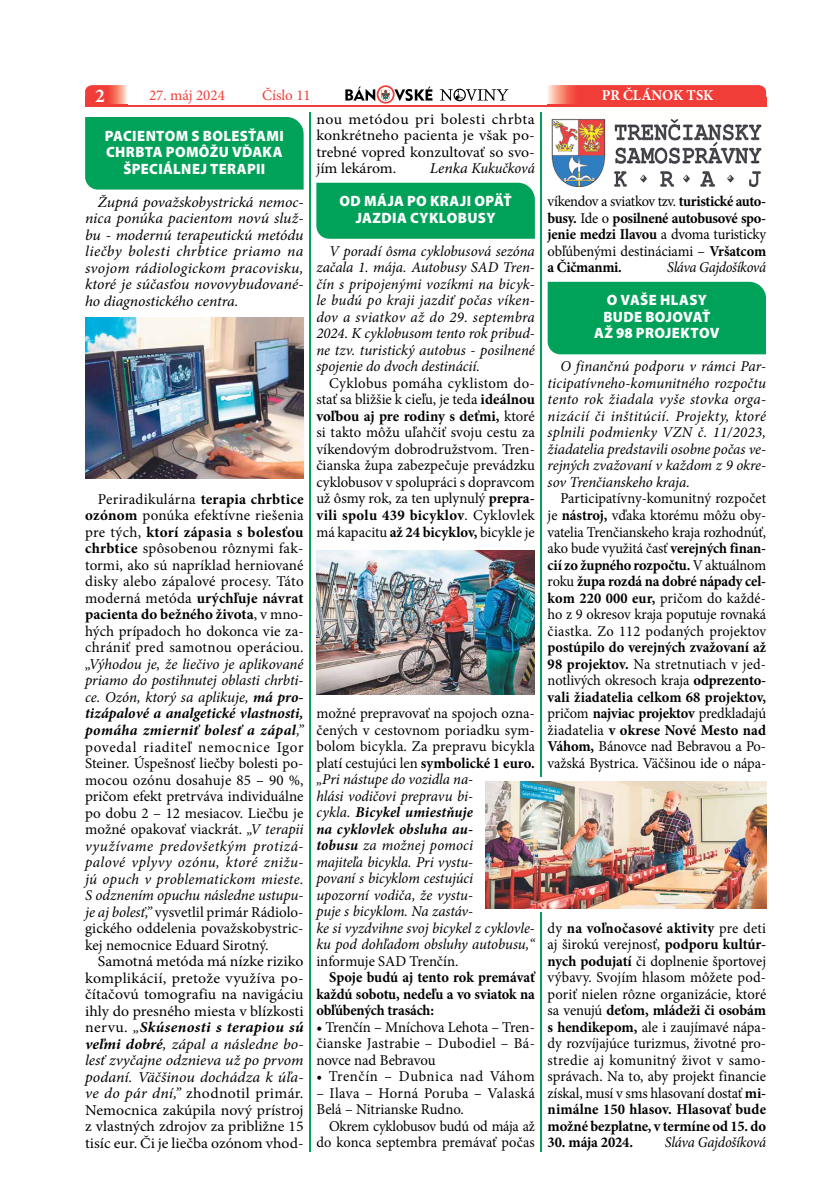
<style>
.page{position:relative;width:830px;height:1200px;background:#fff}
.page>*{position:absolute;margin:0;border:0;box-sizing:border-box;transform-origin:0 0}
.t1{font:700 19.5px "Minion Pro";color:#fff}
.t2{font:15px/16.5px "Minion Pro";color:#000;text-align:justify}
.t3{font:italic 15px/16.5px "Minion Pro";letter-spacing:-.005em;color:#000;text-align:justify}
.t4{font:700 15px/16.5px "Minion Pro";letter-spacing:-.01em;color:#000;text-align:justify;scale:.96 1}
.t5{font:15px/16.5px "Minion Pro";color:#000;text-align:justify;scale:1.05 1}
.t6{font:15px/16.5px "Minion Pro";color:#000;text-align:right;scale:.96 1}
.t7{font:italic 15px/16.5px "Minion Pro";letter-spacing:-.005em;color:#000;text-align:justify;scale:1.04 1}
.t8{font:900 15px/16.5px "Myriad Pro";letter-spacing:.025em;color:#fff;text-align:center}
.t9{font:15px "Minion Pro";letter-spacing:.04em;color:#000}
.t10{font:15px "Minion Pro";color:#f13d37}
.t11{font:italic 15px "Minion Pro";letter-spacing:-.025em;color:#000;scale:.96 1}
.t12{font:italic 15px "Minion Pro";letter-spacing:-.005em;color:#000;scale:.96 1}
.t13{font:italic 15px "Minion Pro";letter-spacing:-.005em;color:#000;scale:1.05 1}
.t14{font:700 15px "Minion Pro";letter-spacing:-.01em;color:#000}
.t15{font:700 15px "Minion Pro";color:#fff}
.s1{font-weight:700}
.s2{font-weight:400}
.s3{font-style:italic}
.s4{font-weight:700;font-style:italic}
.s5{font-style:normal}
.s6{font-weight:700;font-style:normal}
</style>
<div class="page">
<svg style="left:345px;top:85px;width:87px;height:19px"></svg>
<svg style="left:439px;top:89px;width:69px;height:12px"></svg>
<hr style="left:96px;top:105px;width:657px;height:1px;background:#f13d37">
<svg style="left:547px;top:85px;width:218px;height:20px"></svg>
<svg style="left:85px;top:85px;width:42px;height:20px"></svg>
<div style="left:85px;top:96px;width:17px;height:10px;background:#f13d37"></div>
<div style="left:748px;top:97px;width:17px;height:9px;background:#f13d37"></div>
<div style="left:86px;top:117px;width:217px;height:72px;background:#00a158"></div>
<div style="left:316px;top:183px;width:218px;height:56px;background:#00a158"></div>
<div style="left:547px;top:282px;width:218px;height:72px;background:#00a158"></div>
<hr style="left:309px;top:113px;width:1px;height:1038px;background:#00a158">
<hr style="left:540px;top:912px;width:1px;height:239px;background:#00a158">
<hr style="left:540px;top:113px;width:1px;height:664px;background:#00a158">
<img style="left:551px;top:118px;width:211px;height:68px">
<img style="left:85px;top:317px;width:218px;height:161px">
<img style="left:316px;top:550px;width:218px;height:144px">
<img style="left:485px;top:781px;width:280px;height:127px">
<h1 class="t1" style="left:95px;top:82px;width:11px">2</h1>
<p class="t10" style="left:149px;top:86px;width:77px">27. máj 2024</p>
<p class="t10" style="left:262px;top:86px;width:50px">Číslo 11</p>
<p class="t15" style="left:601px;top:85px;width:113px">PR ČLÁNOK TSK</p>
<p class="t8" style="left:105px;top:127px;width:181px">PACIENTOM S BOLESŤAMI<br>CHRBTA POMÔŽU VĎAKA<br>ŠPECIÁLNEJ TERAPII</p>
<p class="t7" style="left:85px;top:193px;width:211px;text-indent:13px">Župná považskobystrická nemoc&shy;nica ponúka pacientom novú služ&shy;bu - modernú terapeutickú metódu liečby bolesti chrbtice priamo na svojom rádiologickom pracovisku, ktoré je súčasťou novovybudované&shy;ho diagnostického centra.</p>
<p class="t5" style="left:316px;top:111px;width:209px">nou metódou pri bolesti chrbta konkrétneho pacienta je však po&shy;trebné vopred konzultovať so svo&shy;jím lekárom.</p>
<p class="t13" style="left:429px;top:158px;width:101px">Lenka Kukučková</p>
<p class="t8" style="left:339px;top:192px;width:174px">OD MÁJA PO KRAJI OPÄŤ<br>JAZDIA CYKLOBUSY</p>
<p class="t3" style="left:316px;top:243px;width:220px;text-indent:13px">V poradí ôsma cyklobusová sezóna začala 1. mája. Autobusy SAD Tren&shy;čín s pripojenými vozíkmi na bicyk&shy;le budú po kraji jazdiť počas víken&shy;dov a sviatkov až do 29. septembra 2024. K cyklobusom tento rok pribud&shy;ne tzv. turistický autobus - posilnené spojenie do dvoch destinácií.</p>
<p class="t2" style="left:316px;top:375px;width:220px;text-indent:13px">Cyklobus pomáha cyklistom do&shy;stať sa bližšie k cieľu, je teda <span class="s1">ideálnou voľbou aj pre rodiny s deťmi,</span> ktoré si takto môžu uľahčiť svoju cestu za víkendovým dobrodružstvom. Tren&shy;čianska župa zabezpečuje prevádzku cyklobusov v spolupráci s dopravcom už ôsmy rok, za ten uplynulý <span class="s1">prepra&shy;vili spolu 439 bicyklov</span>. Cyklovlek má kapacitu <span class="s1">až 24 bicyklov,</span> bicykle je</p>
<p class="t4" style="left:547px;top:193px;width:229px"><span class="s2">víkendov a sviatkov tzv.</span> turistické auto&shy;busy. <span class="s2">Ide o</span> posilnené autobusové spo&shy;jenie medzi Ilavou <span class="s2">a dvoma turisticky obľúbenými destináciami –</span> Vršatcom a Čičmanmi.</p>
<p class="t11" style="left:667px;top:257px;width:104px">Sláva Gajdošíková</p>
<p class="t8" style="left:594px;top:291px;width:127px">O VAŠE HLASY<br>BUDE BOJOVAŤ<br>AŽ 98 PROJEKTOV</p>
<p class="t3" style="left:547px;top:358px;width:220px;text-indent:13px">O finančnú podporu v rámci Par&shy;ticipatívneho-komunitného rozpočtu tento rok žiadala vyše stovka orga&shy;nizácií či inštitúcií. Projekty, ktoré splnili podmienky VZN č. 11/2023, žiadatelia predstavili osobne počas ve&shy;rejných zvažovaní v každom z 9 okre&shy;sov Trenčianskeho kraja.</p>
<p class="t6" style="left:547px;top:490px;width:229px;text-align:justify;text-indent:13px">Participatívny-komunitný rozpočet je <span class="s1">nástroj,</span> vďaka ktorému môžu oby&shy;vatelia Trenčianskeho kraja rozhodnúť, ako bude využitá časť <span class="s1">verejných finan&shy;cií zo župného rozpočtu.</span> V aktuálnom roku <span class="s1">župa rozdá na dobré nápady cel&shy;kom 220 000 eur,</span> pričom do každé&shy;ho z 9 okresov kraja poputuje rovnaká čiastka. Zo 112 podaných projektov</p>
<p class="t4" style="left:547px;top:638px;width:229px">postúpilo do verejných zvažovaní až 98 projektov. <span class="s2">Na stretnutiach v jed&shy;notlivých okresoch kraja</span> odprezento&shy;vali žiadatelia celkom 68 projektov, <span class="s2">pričom</span> najviac projektov <span class="s2">predkladajú žiadatelia</span> v okrese Nové Mesto nad Váhom, <span class="s2">Bánovce nad Bebravou a Po&shy;važská Bystrica. Väčšinou ide o nápa-</span></p>
<p class="t2" style="left:85px;top:490px;width:220px;text-indent:13px">Periradikulárna <span class="s1">terapia chrbtice ozónom</span> ponúka efektívne riešenia pre tých, <span class="s1">ktorí zápasia s bolesťou chrbtice</span> spôsobenou rôznymi fak&shy;tormi, ako sú napríklad herniované disky alebo zápalové procesy. Táto moderná metóda <span class="s1">urýchľuje návrat pacienta do bežného života</span>, v mno&shy;hých prípadoch ho dokonca vie za&shy;chrániť pred samotnou operáciou.</p>
<p class="t2" style="left:85px;top:655px;width:220px"><span class="s3">„Výhodou je, že liečivo je aplikované priamo do postihnutej oblasti chrbti&shy;ce. Ozón, ktorý sa aplikuje,</span> <span class="s4">má pro&shy;tizápalové a analgetické vlastnosti, pomáha zmierniť bolesť a zápal</span><span class="s3">,” </span>povedal riaditeľ nemocnice Igor Steiner. Úspešnosť liečby bolesti po&shy;mocou ozónu dosahuje 85 – 90 %, pričom efekt pretrváva individuálne po dobu 2 – 12 mesiacov. Liečbu je možné opakovať viackrát. <span class="s3">„V terapii využívame predovšetkým protizá&shy;palové vplyvy ozónu, ktoré znižu&shy;jú opuch v problematickom mieste.<br>S odznením opuchu následne ustupu&shy;je aj bolesť,”</span> vysvetlil primár Rádiolo&shy;gického oddelenia považskobystric&shy;kej nemocnice Eduard Sirotný.</p>
<p class="t5" style="left:85px;top:952px;width:209px;text-indent:13px">Samotná metóda má nízke riziko komplikácií, pretože využíva po&shy;čítačovú tomografiu na navigáciu ihly do presného miesta v blízkosti nervu. <span class="s3">„</span><span class="s4">Skúsenosti s terapiou sú veľmi dobré</span><span class="s3">, zápal a následne bo&shy;lesť zvyčajne odznieva už po prvom podaní. Väčšinou dochádza k úľa&shy;ve do pár dní,”</span> zhodnotil primár.<br>Nemocnica zakúpila nový prístroj z vlastných zdrojov za približne 15 tisíc eur. Či je liečba ozónom vhod-</p>
<p class="t3" style="left:316px;top:705px;width:220px;text-align:left"><span class="s5">možné prepravovať na spojoch ozna&shy;čených v cestovnom poriadku sym&shy;bolom bicykla. Za prepravu bicykla platí cestujúci len</span> <span class="s6">symbolické 1 euro. </span>„Pri nástupe do vozidla na-<br>hlási vodičovi prepravu bi-<br>cykla. <span class="s1">Bicykel umiestňuje<br>na cyklovlek obsluha au-<br>tobusu</span> za možnej pomoci<br>majiteľa bicykla. Pri vystu-<br>povaní s bicyklom cestujúci<br>upozorní vodiča, že vystu-<br>puje s bicyklom. Na zastáv-<br>ke si vyzdvihne svoj bicykel z cyklovle&shy;ku pod dohľadom obsluhy autobusu,“</p>
<p class="t2" style="left:316px;top:952px;width:144px">informuje SAD Trenčín.</p>
<p class="t4" style="left:316px;top:968px;width:229px;text-indent:13px">Spoje budú aj tento rok premávať každú sobotu, nedeľu a vo sviatok na obľúbených trasách:</p>
<p class="t2" style="left:316px;top:1018px;width:220px"><span class="s1">•</span> Trenčín – Mníchova Lehota – Tren&shy;čianske Jastrabie – Dubodiel – Bá&shy;novce nad Bebravou</p>
<p class="t9" style="left:316px;top:1066px;width:220px">• Trenčín – Dubnica nad Váhom</p>
<p class="t2" style="left:316px;top:1084px;width:220px">– Ilava – Horná Poruba – Valaská<br>Belá – Nitrianske Rudno.</p>
<p class="t6" style="left:316px;top:1117px;width:229px">Okrem cyklobusov budú od mája až do konca septembra premávať počas</p>
<p class="t2" style="left:547px;top:919px;width:220px">dy <span class="s1">na voľnočasové aktivity</span> pre deti aj širokú verejnosť, <span class="s1">podporu kultúr&shy;nych podujatí</span> či doplnenie športovej výbavy. Svojím hlasom môžete pod&shy;poriť nielen rôzne organizácie, ktoré sa venujú <span class="s1">deťom, mládeži či osobám s hendikepom,</span> ale i zaujímavé nápa&shy;dy rozvíjajúce turizmus, životné pro&shy;stredie aj komunitný život v samo&shy;správach. Na to, aby projekt financie získal, musí v sms hlasovaní dostať <span class="s1">mi&shy;nimálne 150 hlasov. Hlasovať bude možné bezplatne, v termíne od 15. do</span></p>
<p class="t14" style="left:547px;top:1131px;width:87px">30. mája 2024.</p>
<p class="t12" style="left:664px;top:1132px;width:107px">Sláva Gajdošíková</p>
</div>
